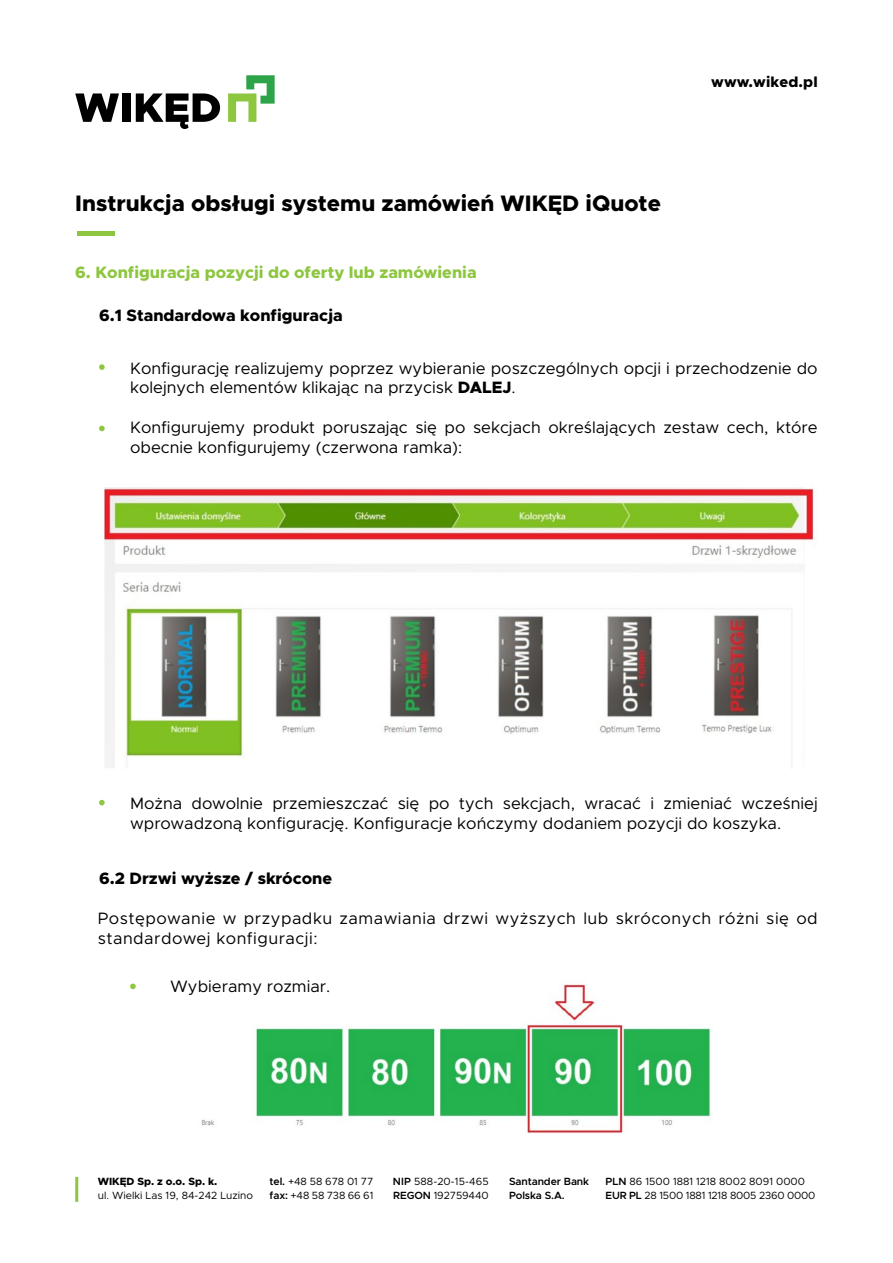
<style>
.page{position:relative;width:893px;height:1263px;background:#fff}
.page>*{position:absolute;margin:0;border:0;box-sizing:border-box;transform-origin:0 0}
.t1{font:800 22.5px "Metropolis";color:#000}
.t2{font:16.5px/19.8px "Metropolis";color:#000}
.t3{font:16.5px/19.8px "Metropolis";letter-spacing:.03em;color:#000}
.t4{font:800 16.5px "Metropolis";color:#000}
.t5{font:800 16.5px "Metropolis";color:#8dc63f}
.t6{font:800 15px "Metropolis";letter-spacing:.01em;color:#000}
.t7{font:10.5px/13.5px "Metropolis";color:#000}
.t8{font:600 10.5px/13.5px "Metropolis";letter-spacing:-.01em;color:#000}
.t9{font:800 10.5px "Metropolis";color:#000}
.s1{font-weight:800}
.s2{font-weight:600}
</style>
<div class="page">
<svg style="left:75px;top:93px;width:44px;height:29px"></svg>
<div style="left:123px;top:93px;width:8px;height:29px;background:#000"></div>
<svg style="left:136px;top:93px;width:84px;height:36px"></svg>
<svg style="left:228px;top:75px;width:47px;height:47px"></svg>
<hr style="left:75px;top:1177px;width:3px;height:25px;background:#8dc63f">
<hr style="left:77px;top:232px;width:37px;height:4px;background:#8dc63f">
<svg style="left:99px;top:364px;width:6px;height:6px"></svg>
<svg style="left:99px;top:426px;width:6px;height:5px"></svg>
<img style="left:104px;top:487px;width:710px;height:281px">
<svg style="left:99px;top:800px;width:6px;height:5px"></svg>
<svg style="left:130px;top:983px;width:6px;height:6px"></svg>
<img style="left:201px;top:984px;width:510px;height:149px">
<h1 class="t1" style="left:75px;top:189px;width:587px">Instrukcja obsługi systemu zamówień WIKĘD iQuote</h1>
<p class="t5" style="left:75px;top:262px;width:403px">6. Konfiguracja pozycji do oferty lub zamówienia</p>
<p class="t4" style="left:99px;top:305px;width:245px">6.1 Standardowa konfiguracja</p>
<p class="t6" style="left:711px;top:72px;width:108px">www.wiked.pl</p>
<p class="t2" style="left:130px;top:358px;width:689px">Konfigurację realizujemy poprzez wybieranie poszczególnych opcji i przechodzenie do kolejnych elementów klikając na przycisk <span class="s1">DALEJ</span>.</p>
<p class="t2" style="left:130px;top:417px;width:689px">Konfigurujemy produkt poruszając się po sekcjach określających zestaw cech, które obecnie konfigurujemy (czerwona ramka):</p>
<p class="t2" style="left:130px;top:793px;width:689px">Można dowolnie przemieszczać się po tych sekcjach, wracać i zmieniać wcześniej wprowadzoną konfigurację. Konfiguracje kończymy dodaniem pozycji do koszyka.</p>
<p class="t4" style="left:99px;top:867px;width:235px">6.2 Drzwi wyższe / skrócone</p>
<p class="t3" style="left:98px;top:909px;width:721px">Postępowanie w przypadku zamawiania drzwi wyższych lub skróconych różni się od standardowej konfiguracji:</p>
<p class="t2" style="left:170px;top:977px;width:162px">Wybieramy rozmiar.</p>
<p class="t9" style="left:98px;top:1175px;width:121px">WIKĘD Sp. z o.o. Sp. k.</p>
<p class="t7" style="left:98px;top:1188px;width:157px">ul. Wielki Las 19, 84-242 Luzino</p>
<p class="t8" style="left:509px;top:1175px;width:82px">Santander Bank<br>Polska S.A.</p>
<p class="t7" style="left:270px;top:1175px;width:105px"><span class="s2">tel.</span> +48 58 678 01 77 <span class="s2">fax:</span> +48 58 738 66 61</p>
<p class="t7" style="left:605px;top:1175px;width:211px"><span class="s2">PLN</span> 86 1500 1881 1218 8002 8091 0000<br><span class="s2">EUR PL</span> 28 1500 1881 1218 8005 2360 0000</p>
<p class="t7" style="left:393px;top:1175px;width:97px"><span class="s2">NIP</span> 588-20-15-465<br><span class="s2">REGON</span> 192759440</p>
</div>
